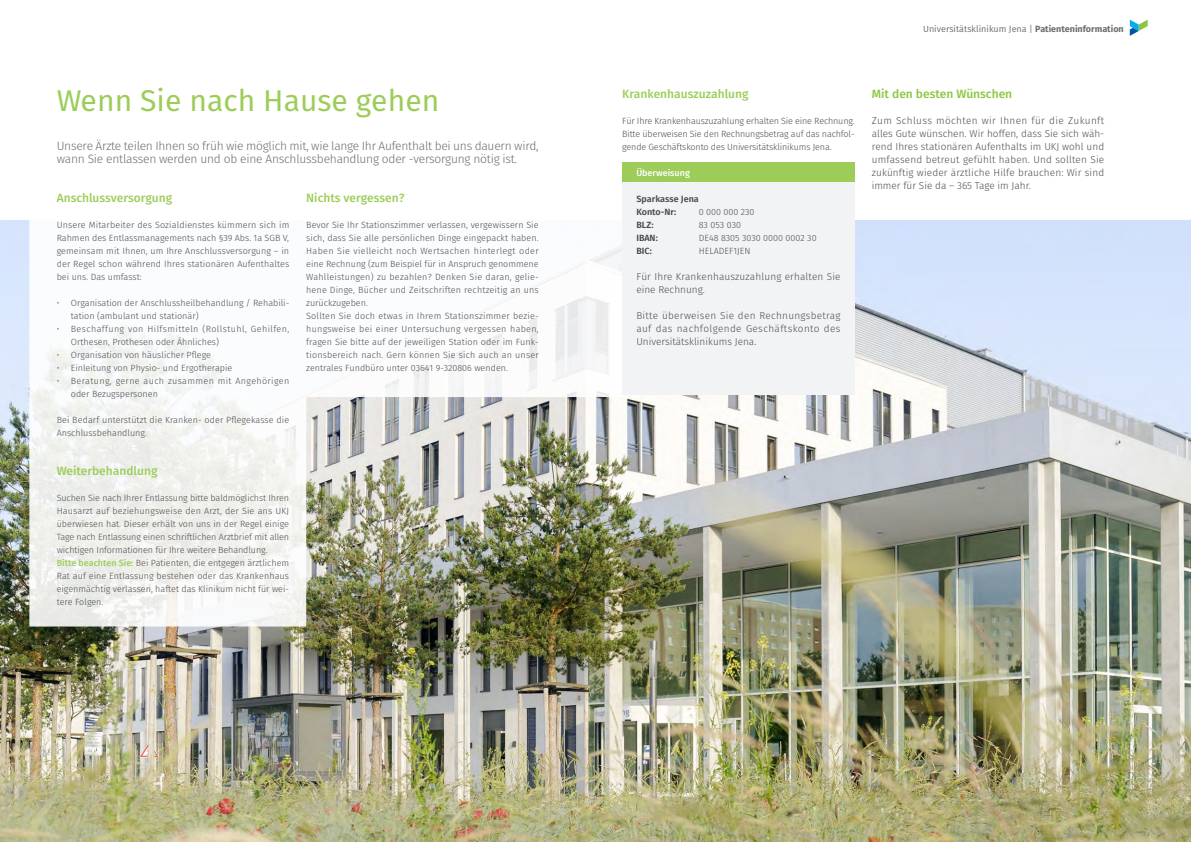
<style>
.page{position:relative;width:1191px;height:842px;background:#fff}
.page>*{position:absolute;margin:0;border:0;box-sizing:border-box;transform-origin:0 0}
.t1{font:30px "Fira Sans";color:#9dcd58}
.t2{font:300 12px/13px "Fira Sans";letter-spacing:-.02em;color:#6c6d70}
.t3{font:500 12px "Fira Sans";color:#9dcd58}
.t4{font:500 12px "Fira Sans";color:#8bc63e}
.t5{font:300 10px/13px "Fira Sans";letter-spacing:.015em;color:#4b4c4d;text-align:justify}
.t6{font:300 9px/13px "Fira Sans";color:#4b4c4d}
.t7{font:300 9px/13px "Fira Sans";letter-spacing:.04em;color:#4b4c4d}
.t8{font:9px "Fira Sans";color:#6c6d70}
.t9{font:600 9px/13px "Fira Sans";color:#4b4c4d}
.t10{font:500 9px "Fira Sans";color:#fff}
.s1{font-weight:500;color:#9dcd58}
.s2{font-weight:700}
</style>
<div class="page">
<svg style="left:1129px;top:20px;width:18px;height:16px"></svg>
<img style="left:0;top:221px;width:1191px;height:621px">
<img style="left:29px;top:220px;width:595px;height:406px">
<div style="left:622px;top:162px;width:232px;height:233px;background:#f2f3f4"></div>
<div style="left:622px;top:162px;width:232px;height:20px;background:#9dcd58"></div>
<h1 class="t1" style="left:57px;top:78px;width:384px">Wenn Sie nach Hause gehen</h1>
<h2 class="t2" style="left:57px;top:139px;width:483px">Unsere Ärzte teilen Ihnen so früh wie möglich mit, wie lange Ihr Aufenthalt bei uns dauern wird, wann Sie entlassen werden und ob eine Anschlussbehandlung oder -versorgung nötig ist.</h2>
<h2 class="t3" style="left:57px;top:188px;width:117px">Anschlussversorgung</h2>
<p class="t6" style="left:57px;top:218px;width:234px;text-align:justify">Unsere Mitarbeiter des Sozialdienstes kümmern sich im Rahmen des Entlassmanagements nach §39 Abs. 1a SGB V, gemeinsam mit Ihnen, um Ihre Anschlussversorgung – in der Regel schon während Ihres stationären Aufenthaltes bei uns. Das umfasst:</p>
<p class="t6" style="left:71px;top:296px;width:220px;text-indent:-14px">• Organisation der Anschlussheilbehandlung / Rehabili&shy;tation (ambulant und stationär)</p>
<p class="t7" style="left:71px;top:322px;width:220px;text-indent:-14px">• Beschaffung von Hilfsmitteln (Rollstuhl, Gehilfen,<br>Orthesen, Prothesen oder Ähnliches)</p>
<p class="t6" style="left:57px;top:348px;width:156px">• Organisation von häuslicher Pflege</p>
<p class="t6" style="left:57px;top:361px;width:177px">• Einleitung von Physio- und Ergotherapie</p>
<p class="t7" style="left:71px;top:374px;width:220px;text-indent:-14px">• Beratung, gerne auch zusammen mit Angehörigen oder Bezugspersonen</p>
<p class="t6" style="left:57px;top:413px;width:234px">Bei Bedarf unterstützt die Kranken- oder Pflegekasse die<br>Anschlussbehandlung.</p>
<h2 class="t3" style="left:57px;top:461px;width:102px">Weiterbehandlung</h2>
<p class="t6" style="left:57px;top:491px;width:234px">Suchen Sie nach Ihrer Entlassung bitte baldmöglichst Ihren Hausarzt auf beziehungsweise den Arzt, der Sie ans UKJ überwiesen hat. Dieser erhält von uns in der Regel einige Tage nach Entlassung einen schriftlichen Arztbrief mit allen wichtigen Informationen für Ihre weitere Behandlung.<br><span class="s1">Bitte beachten Sie:</span> Bei Patienten, die entgegen ärztlichem Rat auf eine Entlassung bestehen oder das Krankenhaus eigenmächtig verlassen, haftet das Klinikum nicht für wei&shy;tere Folgen.</p>
<h2 class="t3" style="left:306px;top:188px;width:100px">Nichts vergessen?</h2>
<p class="t6" style="left:306px;top:218px;width:234px">Bevor Sie Ihr Stationszimmer verlassen, vergewissern Sie sich, dass Sie alle persönlichen Dinge eingepackt haben.<br>Haben Sie vielleicht noch Wertsachen hinterlegt oder eine Rechnung (zum Beispiel für in Anspruch genommene Wahlleistungen) zu bezahlen? Denken Sie daran, gelie&shy;hene Dinge, Bücher und Zeitschriften rechtzeitig an uns zurückzugeben.<br>Sollten Sie doch etwas in Ihrem Stationszimmer bezie&shy;hungsweise bei einer Untersuchung vergessen haben, fragen Sie bitte auf der jeweiligen Station oder im Funk&shy;tionsbereich nach. Gern können Sie sich auch an unser zentrales Fundbüro unter 03641 9-320806 wenden.</p>
<p class="t8" style="left:923px;top:22px;width:202px">Universitätsklinikum Jena | <span class="s2">Patienteninformation</span></p>
<h2 class="t3" style="left:622px;top:84px;width:128px">Krankenhauszuzahlung</h2>
<p class="t6" style="left:622px;top:114px;width:234px;text-align:justify">Für Ihre Krankenhauszuzahlung erhalten Sie eine Rechnung.<br>Bitte überweisen Sie den Rechnungsbetrag auf das nachfol&shy;gende Geschäftskonto des Universitätsklinikums Jena.</p>
<p class="t10" style="left:636px;top:166px;width:55px">Überweisung</p>
<p class="t9" style="left:636px;top:192px;width:64px">Sparkasse Jena<br>Konto-Nr:</p>
<p class="t6" style="left:699px;top:205px;width:57px">0 000 000 230</p>
<p class="t9" style="left:636px;top:218px;width:19px">BLZ:</p>
<p class="t6" style="left:699px;top:218px;width:44px">83 053 030</p>
<p class="t9" style="left:636px;top:231px;width:23px">IBAN:</p>
<p class="t6" style="left:699px;top:231px;width:119px">DE48 8305 3030 0000 0002 30</p>
<p class="t9" style="left:636px;top:244px;width:17px">BIC:</p>
<p class="t6" style="left:699px;top:244px;width:53px">HELADEF1JEN</p>
<p class="t5" style="left:636px;top:270px;width:206px">Für Ihre Krankenhauszuzahlung erhalten Sie eine Rechnung.</p>
<p class="t5" style="left:636px;top:309px;width:206px">Bitte überweisen Sie den Rechnungsbetrag auf das nachfolgende Geschäftskonto des Universitätsklinikums Jena.</p>
<h2 class="t4" style="left:871px;top:84px;width:142px">Mit den besten Wünschen</h2>
<p class="t5" style="left:871px;top:114px;width:234px">Zum Schluss möchten wir Ihnen für die Zukunft alles Gute wünschen. Wir hoffen, dass Sie sich wäh&shy;rend Ihres stationären Aufenthalts im UKJ wohl und umfassend betreut gefühlt haben. Und sollten Sie zukünftig wieder ärztliche Hilfe brauchen: Wir sind immer für Sie da – 365 Tage im Jahr.</p>
</div>
